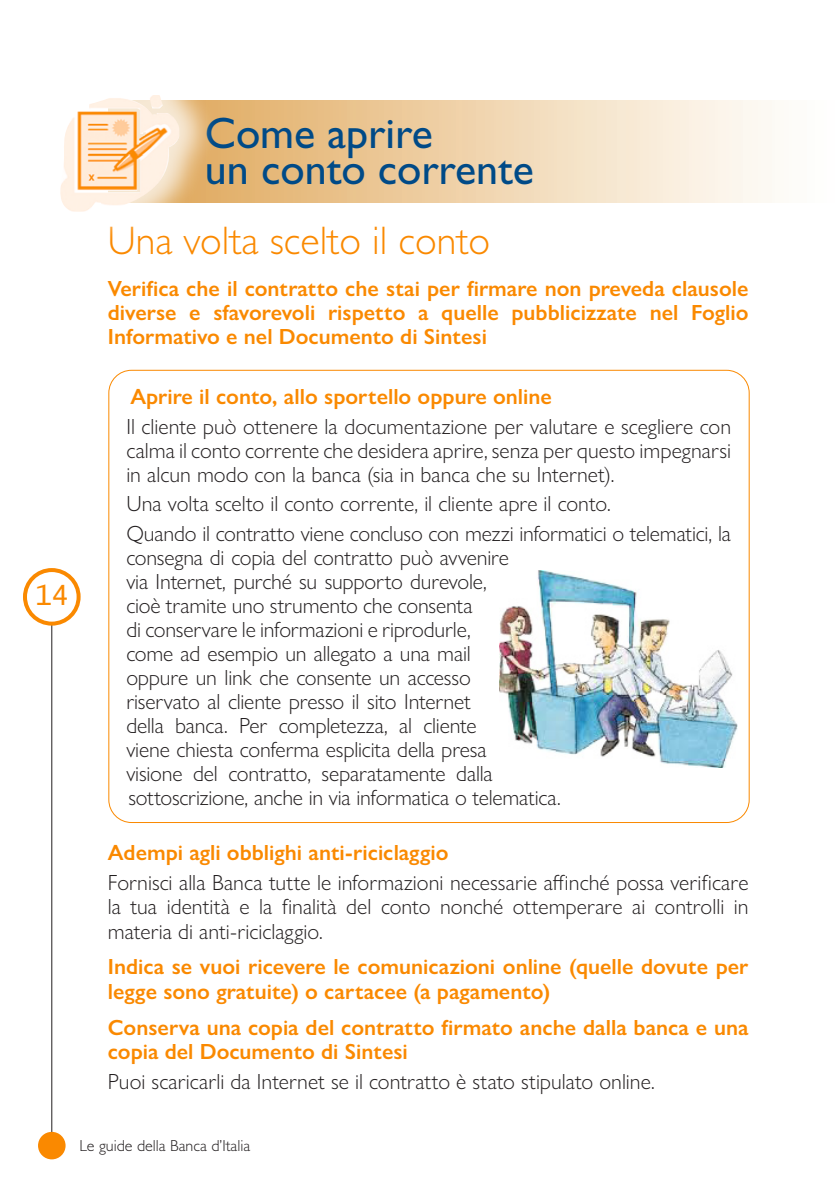
<style>
.page{position:relative;width:840px;height:1191px;background:#fff}
.page>*{position:absolute;margin:0;border:0;box-sizing:border-box;transform-origin:0 0}
.TITOLO_SEZIONE{font:44px/36px "Gill Sans Std";color:#004a87}
.TITOLO_PARAGRAFO{font:300 40px "Gill Sans Std";color:#fa8900}
.t1{font:28px "Lucida Console";color:#fa8900}
.PARAGRAFO{font:300 22px/24px "Gill Sans Nova";letter-spacing:-.005em;color:#231f20;text-align:justify}
.TITOLETTO_PARAGRAFO{font:600 22px/24.4px "Gill Sans Nova";color:#fa8900}
.t2{font:300 16px "Gill Sans Std";color:#231f20}
</style>
<div class="page">
<hr style="left:51px;top:622px;width:1px;height:510px;background:#231f20">
<div style="left:40px;top:1133px;width:24px;height:24px;background:#fa8900;border-radius:50%"></div>
<div style="left:38px;top:1131px;width:28px;height:28px;border:4px solid #fa8900;border-radius:50%"></div>
<div style="left:23px;top:568px;width:58px;height:57px;border:4px solid #fa8900;border-radius:50%"></div>
<svg style="left:217px;top:101px;width:555px;height:102px;background:#f0d6b1"></svg>
<div style="left:23px;top:58px;width:194px;height:191px;background:#fff;opacity:.75"></div>
<img style="left:59px;top:95px;width:120px;height:117px">
<img style="left:499px;top:570px;width:238px;height:197px">
<p class="t1" style="left:35px;top:583px;width:35px">14</p>
<p class="TITOLO_SEZIONE" style="left:205px;top:115px;width:330px">Come aprire<br>un conto corrente</p>
<p class="TITOLO_PARAGRAFO" style="left:108px;top:218px;width:383px">Una volta scelto il conto</p>
<p class="TITOLETTO_PARAGRAFO" style="left:108px;top:276px;width:641px;text-align:justify">Verifica che il contratto che stai per firmare non preveda clausole diverse e sfavorevoli rispetto a quelle pubblicizzate nel Foglio Informativo e nel Documento di Sintesi</p>
<p class="TITOLETTO_PARAGRAFO" style="left:130px;top:384px;width:423px">Aprire il conto, allo sportello oppure online</p>
<p class="PARAGRAFO" style="left:126px;top:414px;width:606px">Il cliente può ottenere la documentazione per valutare e scegliere con calma il conto corrente che desidera aprire, senza per questo impegnarsi in alcun modo con la banca (sia in banca che su Internet).</p>
<p class="PARAGRAFO" style="left:126px;top:491px;width:485px">Una volta scelto il conto corrente, il cliente apre il conto.</p>
<p class="PARAGRAFO" style="left:126px;top:521px;width:605px;text-align:left">Quando il contratto viene concluso con mezzi informatici o telematici, la consegna di copia del contratto può avvenire<br>via Internet, purché su supporto durevole,<br>cioè tramite uno strumento che consenta<br>di conservare le informazioni e riprodurle,<br>come ad esempio un allegato a una mail<br>oppure un link che consente un accesso<br>riservato al cliente presso il sito Internet<br>della banca. Per completezza, al cliente<br>viene chiesta conferma esplicita della presa<br>visione del contratto, separatamente dalla<br>sottoscrizione, anche in via informatica o telematica.</p>
<p class="TITOLETTO_PARAGRAFO" style="left:108px;top:840px;width:342px">Adempi agli obblighi anti-riciclaggio</p>
<p class="PARAGRAFO" style="left:108px;top:870px;width:642px">Fornisci alla Banca tutte le informazioni necessarie affinché possa verificare la tua identità e la finalità del conto nonché ottemperare ai controlli in materia di anti-riciclaggio.</p>
<p class="TITOLETTO_PARAGRAFO" style="left:108px;top:954px;width:641px">Indica se vuoi ricevere le comunicazioni online (quelle dovute per legge sono gratuite) o cartacee (a pagamento)</p>
<p class="TITOLETTO_PARAGRAFO" style="left:108px;top:1014px;width:641px">Conserva una copia del contratto firmato anche dalla banca e una copia del Documento di Sintesi</p>
<p class="PARAGRAFO" style="left:108px;top:1069px;width:548px">Puoi scaricarli da Internet se il contratto è stato stipulato online.</p>
<p class="t2" style="left:79px;top:1136px;width:172px">Le guide della Banca d’Italia</p>
</div>
